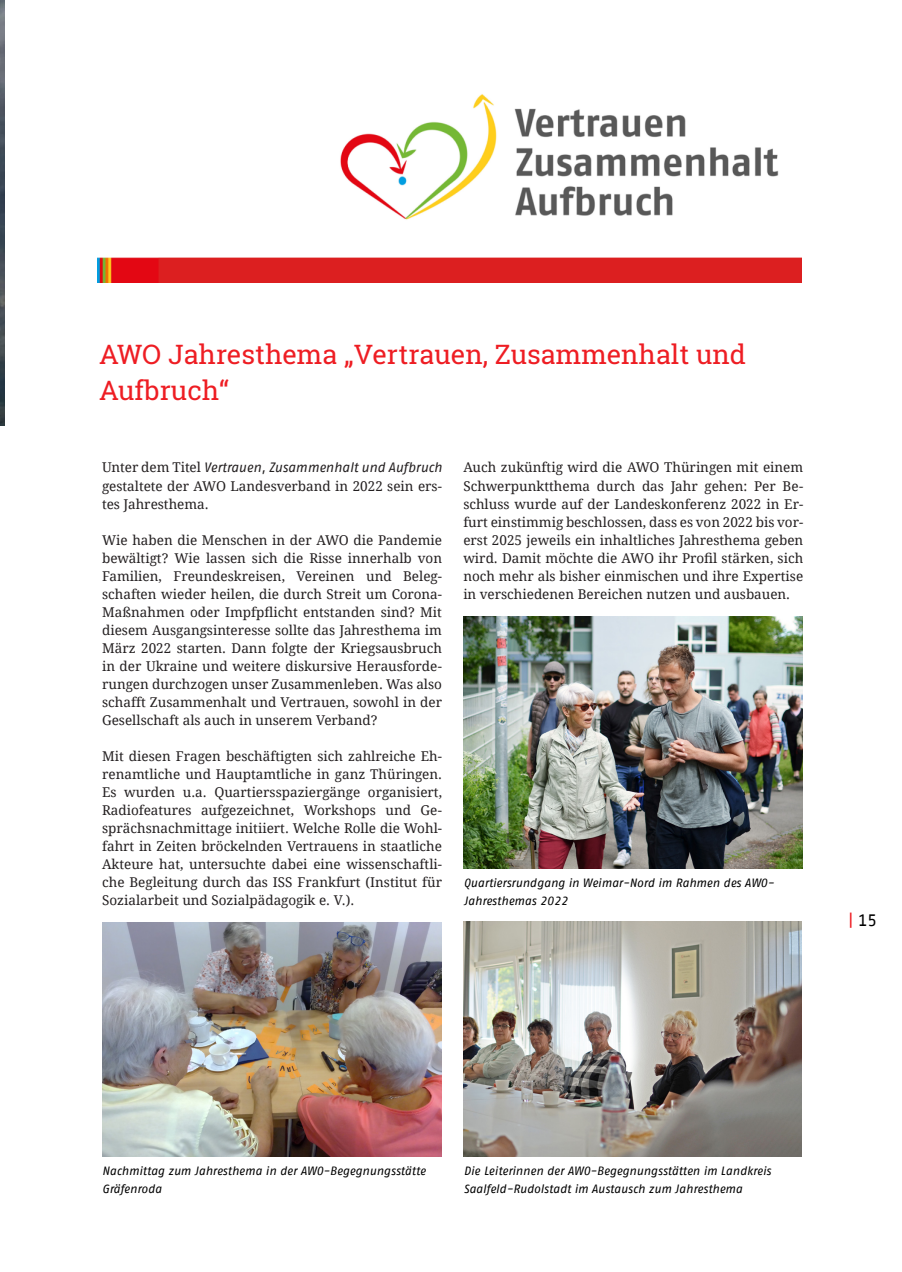
<style>
.page{position:relative;width:902px;height:1272px;background:#fff}
.page>*{position:absolute;margin:0;border:0;box-sizing:border-box;transform-origin:0 0}
.t1{font:27px/36px "Roboto Slab";color:#ee1d23}
.t2{font:16.5px "AWO Fago Office";color:#000}
.t3{font:13.5px/18px "Droid Serif";color:#231f20;text-align:justify}
.Bildunterschrift{font:italic 12px/18px "AWO Fago Office";letter-spacing:-.005em;color:#000}
.s1{font-family:"AWO Fago Office";font-style:italic}
.s2{color:#ee1d23}
</style>
<div class="page">
<img style="left:0;top:0;width:4px;height:425px">
<img style="left:98px;top:94px;width:703px;height:188px">
<img style="left:463px;top:616px;width:339px;height:252px">
<img style="left:463px;top:921px;width:338px;height:235px">
<img style="left:102px;top:922px;width:339px;height:234px">
<p class="t1" style="left:99px;top:336px;width:648px">AWO Jahresthema „Vertrauen, Zusammenhalt und<br>Aufbruch“</p>
<p class="t3" style="left:102px;top:459px;width:341px">Unter dem Titel <span class="s1">Vertrauen, Zusammenhalt und Aufbruch </span>gestaltete der AWO Landesverband in 2022 sein ers&shy;tes Jahresthema.</p>
<p class="t3" style="left:102px;top:531px;width:341px">Wie haben die Menschen in der AWO die Pandemie bewältigt? Wie lassen sich die Risse innerhalb von Familien, Freundeskreisen, Vereinen und Beleg&shy;schaften wieder heilen, die durch Streit um Corona-Maßnahmen oder Impfpflicht entstanden sind? Mit diesem Ausgangsinteresse sollte das Jahresthema im März 2022 starten. Dann folgte der Kriegsausbruch in der Ukraine und weitere diskursive Herausforde&shy;rungen durchzogen unser Zusammenleben. Was also schafft Zusammenhalt und Vertrauen, sowohl in der Gesellschaft als auch in unserem Verband?</p>
<p class="t3" style="left:102px;top:747px;width:341px">Mit diesen Fragen beschäftigten sich zahlreiche Eh&shy;renamtliche und Hauptamtliche in ganz Thüringen.<br>Es wurden u.a. Quartiersspaziergänge organisiert, Radiofeatures aufgezeichnet, Workshops und Ge&shy;sprächsnachmittage initiiert. Welche Rolle die Wohl&shy;fahrt in Zeiten bröckelnden Vertrauens in staatliche Akteure hat, untersuchte dabei eine wissenschaftli&shy;che Begleitung durch das ISS Frankfurt (Institut für Sozialarbeit und Sozialpädagogik e. V.).</p>
<p class="t3" style="left:463px;top:459px;width:341px">Auch zukünftig wird die AWO Thüringen mit einem Schwerpunktthema durch das Jahr gehen: Per Be&shy;schluss wurde auf der Landeskonferenz 2022 in Er&shy;furt einstimmig beschlossen, dass es von 2022 bis vor&shy;erst 2025 jeweils ein inhaltliches Jahresthema geben wird. Damit möchte die AWO ihr Profil stärken, sich noch mehr als bisher einmischen und ihre Expertise in verschiedenen Bereichen nutzen und ausbauen.</p>
<p class="Bildunterschrift" style="left:463px;top:873px;width:312px">Quartiersrundgang in Weimar-Nord im Rahmen des AWO-<br>Jahresthemas 2022</p>
<p class="t2" style="left:848px;top:911px;width:30px"><span class="s2">|</span> 15</p>
<p class="Bildunterschrift" style="left:102px;top:1161px;width:325px">Nachmittag zum Jahresthema in der AWO-Begegnungsstätte<br>Gräfenroda</p>
<p class="Bildunterschrift" style="left:463px;top:1161px;width:309px">Die Leiterinnen der AWO-Begegnungsstätten im Landkreis<br>Saalfeld-Rudolstadt im Austausch zum Jahresthema</p>
</div>
